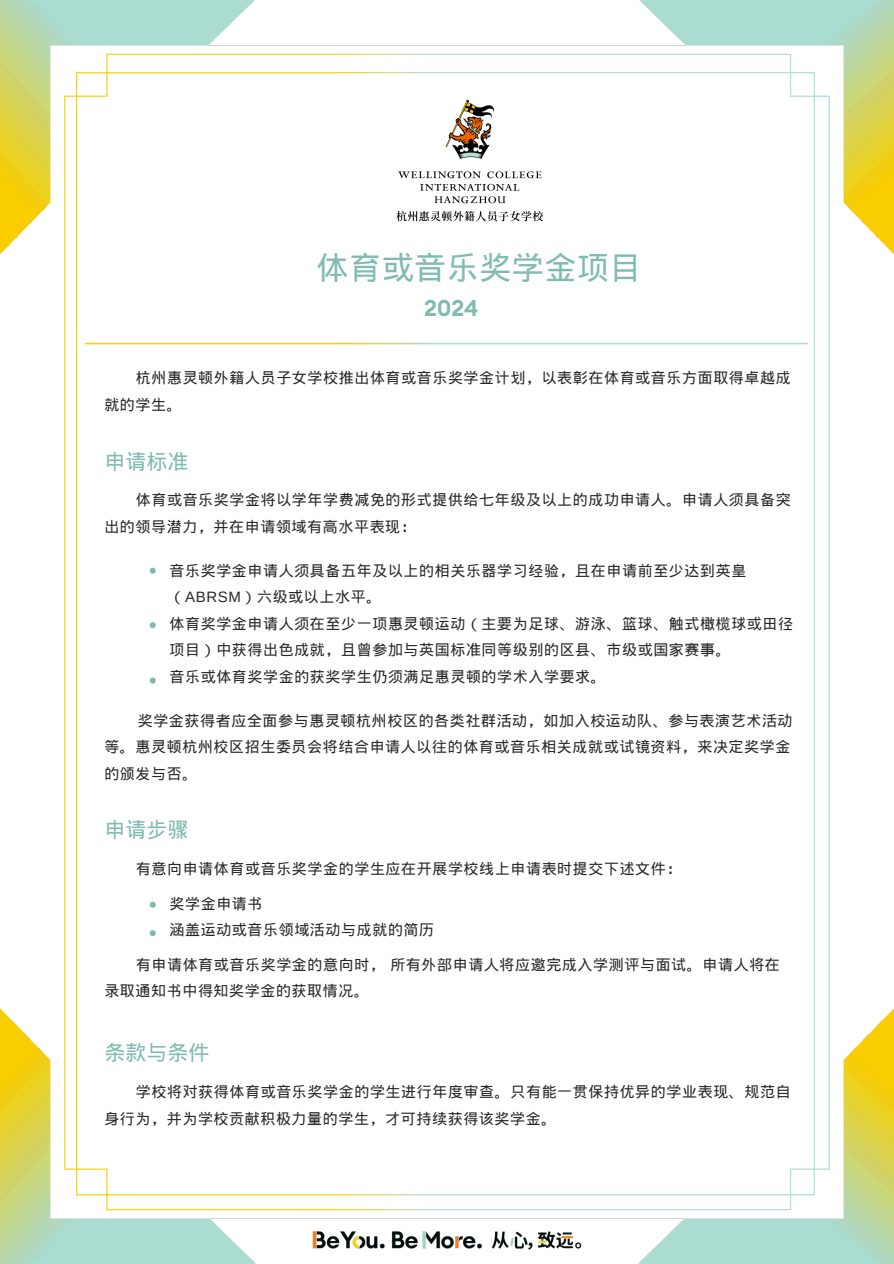
<style>
.page{position:relative;width:894px;height:1264px;background:#fff}
.page>*{position:absolute;margin:0;border:0;box-sizing:border-box;transform-origin:0 0}
.t1{font:32.1px "Wen Quan Yi Micro Hei";letter-spacing:.015em;color:#80bbb2}
.t2{font:600 22.5px "Euclid Circular A";color:#80bbb2}
.t3{font:21px "Wen Quan Yi Micro Hei";color:#80bbb2}
.t4{font:15px/26.4px "Wen Quan Yi Micro Hei";letter-spacing:.04em;color:#282728}
.s1{font-family:"Arimo"}
</style>
<div class="page">
<img style="left:0;top:0;width:893px;height:1263px">
<div style="left:228px;top:93px;width:437px;height:140px;background:#fff"></div>
<img style="left:373px;top:86px;width:193px;height:156px">
<h1 class="t1" style="left:316px;top:249px;width:326px">体育或音乐奖学金项目</h1>
<h2 class="t2" style="left:424px;top:293px;width:56px">2024</h2>
<h4 class="t4" style="left:136px;top:365px;width:656px">杭州惠灵顿外籍人员子女学校推出体育或音乐奖学金计划，以表彰在体育或音乐方面取得卓越成</h4>
<p class="t4" style="left:104px;top:392px;width:79px">就的学生。</p>
<h3 class="t3" style="left:104px;top:449px;width:85px">申请标准</h3>
<h3 class="t4" style="left:136px;top:486px;width:656px">体育或音乐奖学金将以学年学费减免的形式提供给七年级及以上的成功申请人。申请人须具备突</h3>
<p class="t4" style="left:104px;top:513px;width:313px">出的领导潜力，并在申请领域有高水平表现：</p>
<p class="t4" style="left:169px;top:557px;width:625px">音乐奖学金申请人须具备五年及以上的相关乐器学习经验，且在申请前至少达到英皇（<span class="s1">ABRSM</span>）六级或以上水平。<br>体育奖学金申请人须在至少一项惠灵顿运动（主要为足球、游泳、篮球、触式橄榄球或田径项目）中获得出色成就，且曾参加与英国标准同等级别的区县、市级或国家赛事。<br>音乐或体育奖学金的获奖学生仍须满足惠灵顿的学术入学要求。</p>
<p class="t4" style="left:138px;top:707px;width:656px">奖学金获得者应全面参与惠灵顿杭州校区的各类社群活动，如加入校运动队、参与表演艺术活动</p>
<p class="t4" style="left:104px;top:733px;width:687px">等。惠灵顿杭州校区招生委员会将结合申请人以往的体育或音乐相关成就或试镜资料，来决定奖学金</p>
<p class="t4" style="left:104px;top:760px;width:94px">的颁发与否。</p>
<p class="t3" style="left:104px;top:817px;width:85px">申请步骤</p>
<p class="t4" style="left:136px;top:855px;width:547px">有意向申请体育或音乐奖学金的学生应在开展学校线上申请表时提交下述文件：</p>
<p class="t4" style="left:169px;top:891px;width:94px">奖学金申请书</p>
<h3 class="t4" style="left:169px;top:916px;width:266px">涵盖运动或音乐领域活动与成就的简历</h3>
<p class="t4" style="left:136px;top:951px;width:645px">有申请体育或音乐奖学金的意向时，所有外部申请人将应邀完成入学测评与面试。申请人将在</p>
<p class="t4" style="left:104px;top:977px;width:266px">录取通知书中得知奖学金的获取情况。</p>
<p class="t3" style="left:104px;top:1040px;width:106px">条款与条件</p>
<p class="t4" style="left:136px;top:1078px;width:656px">学校将对获得体育或音乐奖学金的学生进行年度审查。只有能一贯保持优异的学业表现、规范自</p>
<p class="t4" style="left:104px;top:1105px;width:453px">身行为，并为学校贡献积极力量的学生，才可持续获得该奖学金。</p>
</div>
